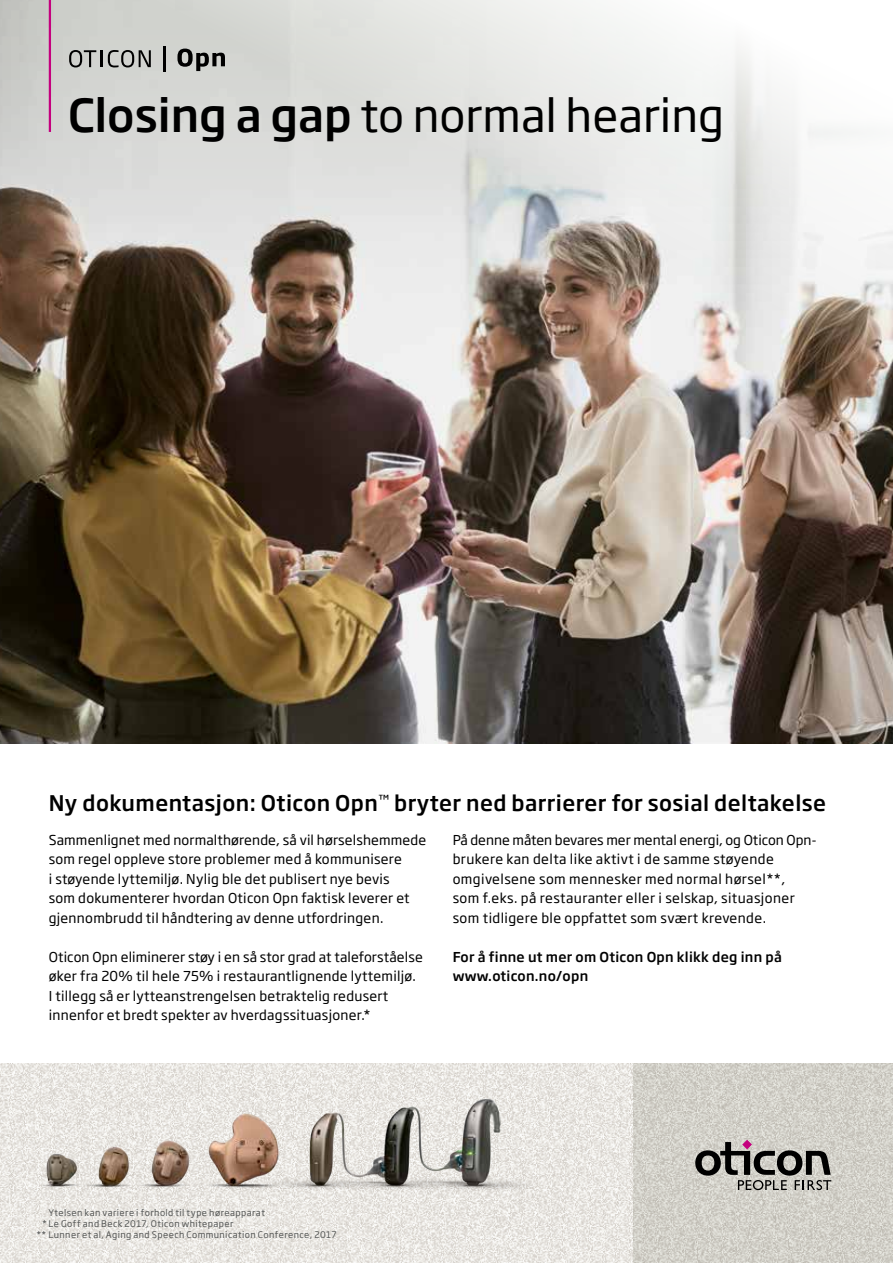
<style>
.page{position:relative;width:893px;height:1263px;background:#fff}
.page>*{position:absolute;margin:0;border:0;box-sizing:border-box;transform-origin:0 0}
.t1{font:45px "Soho Gothic Pro";color:#000}
.t2{font:500 21.3px "Soho Gothic Pro";letter-spacing:.02em;color:#000}
.t3{font:13.5px/19.5px "Soho Gothic Pro";letter-spacing:.02em;color:#000}
.t4{font:500 13.5px/19.5px "Soho Gothic Pro";letter-spacing:.02em;color:#000}
.t5{font:9px "Soho Gothic Pro";letter-spacing:.045em;color:#555756}
.s1{font-weight:500}
</style>
<div class="page">
<img style="left:0;top:484px;width:893px;height:259px">
<img style="left:0;top:0;width:893px;height:484px">
<img style="left:0;top:1063px;width:634px;height:200px">
<img style="left:634px;top:1063px;width:259px;height:200px">
<svg style="left:695px;top:1140px;width:136px;height:50px;background:#93908c"></svg>
<hr style="left:49px;top:0;width:2px;height:132px;background:#c4007e">
<svg style="left:69px;top:50px;width:33px;height:17px"></svg>
<svg style="left:108px;top:50px;width:43px;height:17px"></svg>
<hr style="left:164px;top:46px;width:2px;height:25px;background:#000">
<svg style="left:177px;top:49px;width:48px;height:22px"></svg>
<img style="left:37px;top:1088px;width:527px;height:117px">
<h1 class="t1" style="left:68px;top:80px;width:658px"><span class="s1">Closing a gap</span> to normal hearing</h1>
<h2 class="t2" style="left:49px;top:786px;width:779px">Ny dokumentasjon: Oticon Opn<sup>™</sup> bryter ned barrierer for sosial deltakelse</h2>
<p class="t3" style="left:49px;top:829px;width:379px">Sammenlignet med normalthørende, så vil hørselshemmede som regel oppleve store problemer med å kommunisere<br>i støyende lyttemiljø. Nylig ble det publisert nye bevis<br>som dokumenterer hvordan Oticon Opn faktisk leverer et gjennombrudd til håndtering av denne utfordringen.</p>
<p class="t3" style="left:49px;top:946px;width:376px">Oticon Opn eliminerer støy i en så stor grad at taleforståelse øker fra 20% til hele 75% i restaurantlignende lyttemiljø.<br>I tillegg så er lytteanstrengelsen betraktelig redusert innenfor et bredt spekter av hverdagssituasjoner.*</p>
<p class="t3" style="left:453px;top:829px;width:366px">På denne måten bevares mer mental energi, og Oticon Opn&shy;brukere kan delta like aktivt i de samme støyende omgivelsene som mennesker med normal hørsel**,<br>som f.eks. på restauranter eller i selskap, situasjoner som tidligere ble oppfattet som svært krevende.</p>
<p class="t4" style="left:453px;top:946px;width:331px">For å finne ut mer om Oticon Opn klikk deg inn på www.oticon.no/opn</p>
<p class="t5" style="left:48px;top:1205px;width:218px">Ytelsen kan variere i forhold til type høreapparat</p>
<p class="t5" style="left:42px;top:1217px;width:193px">* Le Goff and Beck 2017, Oticon whitepaper</p>
<p class="t5" style="left:36px;top:1228px;width:302px">** Lunner et al, Aging and Speech Communication Conference, 2017</p>
</div>
